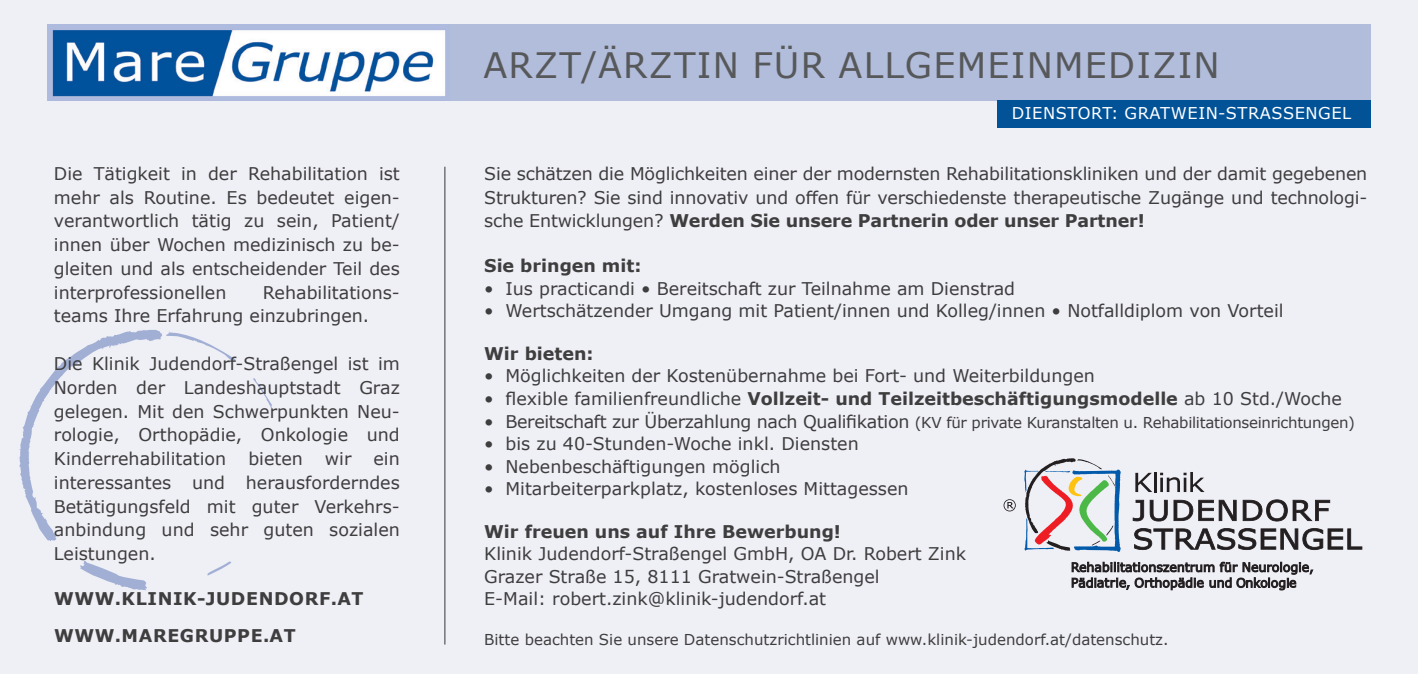
<style>
.page{position:relative;width:1418px;height:674px;background:#fff}
.page>*{position:absolute;margin:0;border:0;box-sizing:border-box;transform-origin:0 0}
.t1{font:35px "Verdana";letter-spacing:.035em;color:#57585a}
.t2{font:17.5px/23.8px "Verdana";color:#3e3e3f;text-align:justify}
.t3{font:700 17.5px "Verdana";color:#3e3e3f}
.t4{font:700 17.5px "Verdana";letter-spacing:.035em;color:#3e3e3f}
.t5{font:16.25px "Verdana";letter-spacing:.035em;color:#fff}
.t6{font:15px "Verdana";letter-spacing:-.02em;color:#3e3e3f}
.t7{font:15px "Verdana";color:#3e3e3f}
.s1{font-weight:700}
.s2{font-size:17.5px}
</style>
<div class="page">
<div style="left:0;top:0;width:1417px;height:673px;background:#efeff6"></div>
<img style="left:48px;top:24px;width:402px;height:76px">
<div style="left:450px;top:24px;width:920px;height:76px;background:#b1bddb"></div>
<hr style="left:444px;top:167px;width:1px;height:477px;background:#333739">
<div style="left:996px;top:100px;width:374px;height:28px;background:#025298"></div>
<svg style="left:207px;top:561px;width:24px;height:14px"></svg>
<svg style="left:253px;top:378px;width:19px;height:30px"></svg>
<svg style="left:80px;top:561px;width:67px;height:29px"></svg>
<svg style="left:19px;top:330px;width:217px;height:211px"></svg>
<svg style="left:1134px;top:528px;width:228px;height:21px"></svg>
<svg style="left:1132px;top:499px;width:35px;height:22px"></svg>
<svg style="left:1173px;top:499px;width:63px;height:21px"></svg>
<svg style="left:1242px;top:499px;width:88px;height:22px"></svg>
<svg style="left:1135px;top:472px;width:17px;height:19px"></svg>
<hr style="left:1153px;top:471px;width:3px;height:20px;background:#231f20">
<svg style="left:1160px;top:472px;width:44px;height:19px"></svg>
<svg style="left:1071px;top:561px;width:241px;height:29px"></svg>
<svg style="left:1024px;top:458px;width:96px;height:93px"></svg>
<svg style="left:1003px;top:499px;width:12px;height:12px"></svg>
<p class="t2" style="left:54px;top:161px;width:347px">Die Tätigkeit in der Rehabilitation ist mehr als Routine. Es bedeutet eigen&shy;verantwortlich tätig zu sein, Patient/ innen über Wochen medizinisch zu be&shy;gleiten und als entscheidender Teil des interprofessionellen</p>
<p class="t2" style="left:54px;top:280px;width:347px;text-indent:209px">Rehabilitations&shy;teams Ihre Erfahrung einzubringen.</p>
<p class="t2" style="left:54px;top:351px;width:347px">Die Klinik Judendorf-Straßengel ist im Norden der Landeshauptstadt Graz gelegen. Mit den Schwerpunkten Neu&shy;rologie, Orthopädie, Onkologie und Kinderrehabilitation</p>
<p class="t2" style="left:248px;top:446px;width:56px">bieten</p>
<p class="t2" style="left:325px;top:446px;width:28px">wir</p>
<p class="t2" style="left:54px;top:446px;width:347px;text-indent:320px">ein interessantes und herausforderndes Betätigungsfeld mit guter Verkehrs&shy;anbindung und sehr guten sozialen Leistungen.</p>
<p class="t4" style="left:54px;top:586px;width:311px">WWW.KLINIK-JUDENDORF.AT</p>
<p class="t4" style="left:54px;top:622px;width:243px">WWW.MAREGRUPPE.AT</p>
<p class="t1" style="left:483px;top:41px;width:738px">ARZT/ÄRZTIN FÜR ALLGEMEINMEDIZIN</p>
<p class="t5" style="left:1011px;top:102px;width:341px">DIENSTORT: GRATWEIN-STRASSENGEL</p>
<p class="t2" style="left:484px;top:161px;width:884px">Sie schätzen die Möglichkeiten einer der modernsten Rehabilitationskliniken und der damit gegebenen Strukturen? Sie sind innovativ und offen für verschiedenste therapeutische Zugänge und technologi&shy;sche Entwicklungen? <span class="s1">Werden Sie unsere Partnerin oder unser Partner!</span></p>
<p class="t3" style="left:484px;top:253px;width:159px">Sie bringen mit:</p>
<p class="t2" style="left:484px;top:276px;width:532px">• Ius practicandi • Bereitschaft zur Teilnahme am Dienstrad</p>
<p class="t2" style="left:484px;top:299px;width:801px">• Wertschätzender Umgang mit Patient/innen und Kolleg/innen • Notfalldiplom von Vorteil</p>
<p class="t3" style="left:484px;top:341px;width:111px">Wir bieten:</p>
<p class="t2" style="left:484px;top:364px;width:612px">• Möglichkeiten der Kostenübernahme bei Fort- und Weiterbildungen</p>
<p class="t2" style="left:484px;top:386px;width:859px">• flexible familienfreundliche <span class="s1">Vollzeit- und Teilzeitbeschäftigungsmodelle</span> ab 10 Std./Woche</p>
<p class="t6" style="left:484px;top:411px;width:872px"><span class="s2">• Bereitschaft zur Überzahlung nach Qualifikation</span> (KV für private Kuranstalten u. Rehabilitationseinrichtungen)</p>
<p class="t2" style="left:484px;top:431px;width:376px">• bis zu 40-Stunden-Woche inkl. Diensten</p>
<p class="t2" style="left:484px;top:454px;width:298px">• Nebenbeschäftigungen möglich</p>
<p class="t2" style="left:484px;top:476px;width:426px">• Mitarbeiterparkplatz, kostenloses Mittagessen</p>
<p class="t3" style="left:484px;top:518px;width:358px">Wir freuen uns auf Ihre Bewerbung!</p>
<p class="t2" style="left:484px;top:541px;width:483px">Klinik Judendorf-Straßengel GmbH, OA Dr. Robert Zink</p>
<p class="t2" style="left:484px;top:564px;width:397px">Grazer Straße 15, 8111 Gratwein-Straßengel</p>
<p class="t2" style="left:484px;top:586px;width:343px">E-Mail: robert.zink@klinik-judendorf.at</p>
<p class="t7" style="left:484px;top:629px;width:686px">Bitte beachten Sie unsere Datenschutzrichtlinien auf www.klinik-judendorf.at/datenschutz.</p>
</div>
